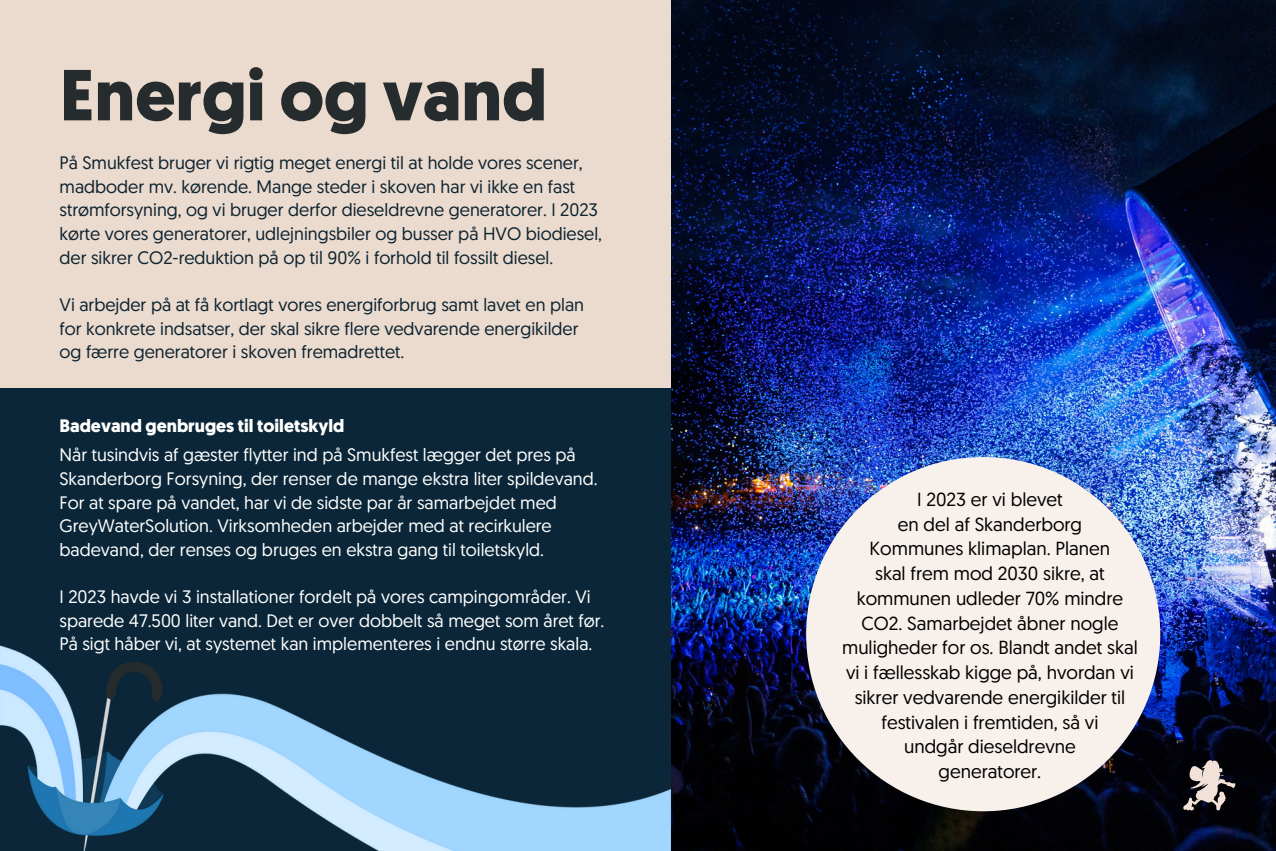
<style>
.page{position:relative;width:1276px;height:851px;background:#fff}
.page>*{position:absolute;margin:0;border:0;box-sizing:border-box;transform-origin:0 0}
.t1{font:700 72px "Geomanist";color:#262c2e}
.t2{font:18.9px/24.8px "Geomanist";color:#000;text-align:center}
.t3{font:18px/23.7px "Geomanist";color:#fffffe}
.t4{font:18px/23.7px "Geomanist";color:#0c2330}
.t5{font:700 18px "Geomanist";color:#fffffe}
</style>
<div class="page">
<img style="left:670px;top:1px;width:606px;height:849px">
<div style="left:0;top:0;width:670px;height:850px;background:#ebdace"></div>
<div style="left:0;top:388px;width:670px;height:462px;background:#0a2638"></div>
<svg style="left:1183px;top:760px;width:53px;height:51px;background:#655e5d"></svg>
<div style="left:806px;top:457px;width:354px;height:354px;background:#f8f0eb;border-radius:50%"></div>
<img style="left:0;top:645px;width:670px;height:205px">
<p class="t1" style="left:60px;top:66px;width:489px">Energi og vand</p>
<p class="t4" style="left:60px;top:153px;width:544px">På Smukfest bruger vi rigtig meget energi til at holde vores scener, madboder mv. kørende. Mange steder i skoven har vi ikke en fast strømforsyning, og vi bruger derfor dieseldrevne generatorer. I 2023 kørte vores generatorer, udlejningsbiler og busser på HVO biodiesel, der sikrer CO2-reduktion på op til 90% i forhold til fossilt diesel.</p>
<p class="t4" style="left:60px;top:294px;width:526px">Vi arbejder på at få kortlagt vores energiforbrug samt lavet en plan for konkrete indsatser, der skal sikre flere vedvarende energikilder og færre generatorer i skoven fremadrettet.</p>
<p class="t5" style="left:60px;top:418px;width:286px">Badevand genbruges til toiletskyld</p>
<p class="t3" style="left:60px;top:445px;width:540px">Når tusindvis af gæster flytter ind på Smukfest lægger det pres på Skanderborg Forsyning, der renser de mange ekstra liter spildevand.<br>For at spare på vandet, har vi de sidste par år samarbejdet med GreyWaterSolution. Virksomheden arbejder med at recirkulere badevand, der renses og bruges en ekstra gang til toiletskyld.</p>
<p class="t3" style="left:60px;top:587px;width:546px">I 2023 havde vi 3 installationer fordelt på vores campingområder. Vi sparede 47.500 liter vand. Det er over dobbelt så meget som året før.<br>På sigt håber vi, at systemet kan implementeres i endnu større skala.</p>
<p class="t2" style="left:917px;top:488px;width:147px">I 2023 er vi blevet</p>
<p class="t2" style="left:898px;top:513px;width:186px">en del af Skanderborg</p>
<p class="t2" style="left:869px;top:538px;width:242px">Kommunes klimaplan. Planen</p>
<p class="t2" style="left:842px;top:563px;width:297px">skal frem mod 2030 sikre, at kommunen udleder 70% mindre<br>CO2. Samarbejdet åbner nogle muligheder for os. Blandt andet skal</p>
<p class="t2" style="left:846px;top:662px;width:289px">vi i fællesskab kigge på, hvordan vi sikrer vedvarende energikilder til festivalen i fremtiden, så vi</p>
<p class="t2" style="left:904px;top:736px;width:173px">undgår dieseldrevne</p>
<p class="t2" style="left:938px;top:761px;width:104px">generatorer.</p>
</div>
